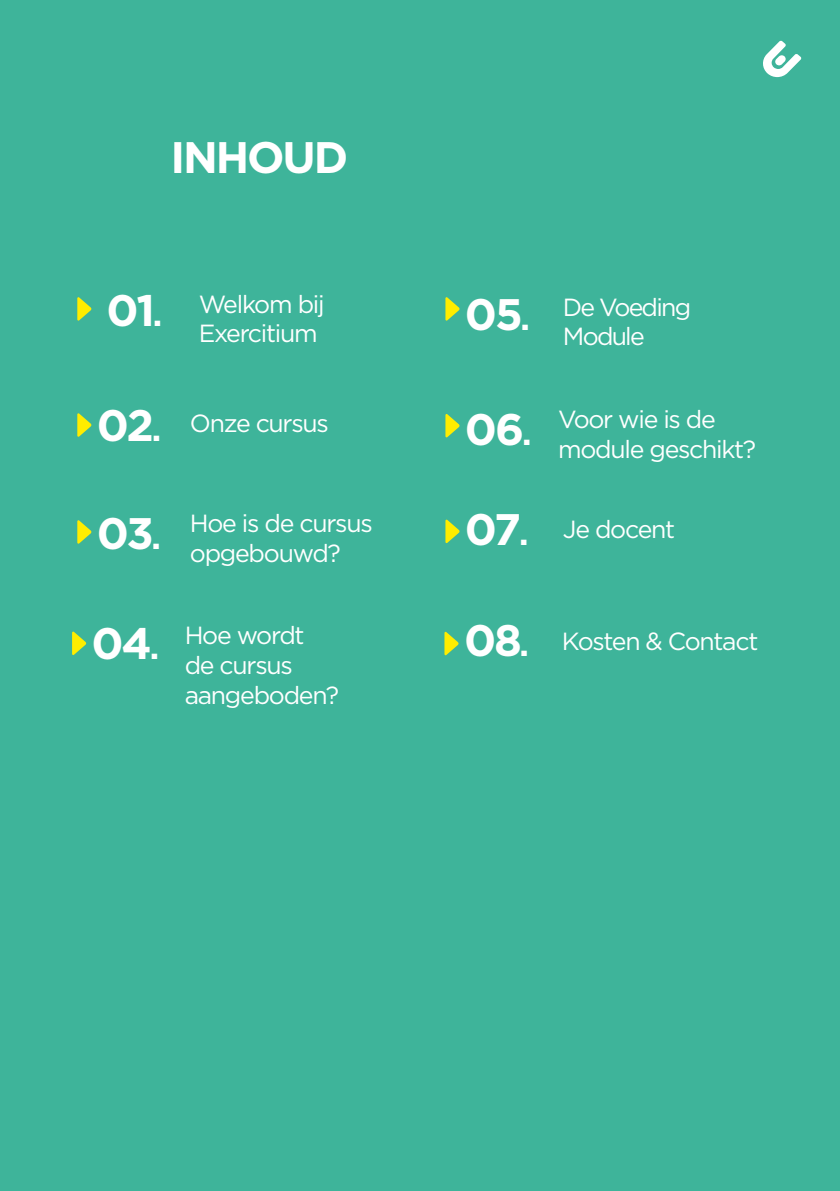
<style>
.page{position:relative;width:840px;height:1191px;background:#fff}
.page>*{position:absolute;margin:0;border:0;box-sizing:border-box;transform-origin:0 0}
.t1{font:700 44px "Gotham";letter-spacing:-.05em;color:#fff}
.t2{font:24.8px/29.8px "Gotham";letter-spacing:-.05em;color:#fff}
.t3{font:24.8px/29.8px "Gotham";letter-spacing:-.07em;color:#fff}
.s1{font-size:33px}
.s2{font-weight:700;font-size:44px}
.s3{font-weight:700;font-size:33px}
</style>
<div class="page">
<div style="left:0;top:0;width:839px;height:1191px;background:#3eb49a"></div>
<svg style="left:763px;top:41px;width:38px;height:36px"></svg>
<svg style="left:445px;top:297px;width:14px;height:24px"></svg>
<svg style="left:445px;top:519px;width:14px;height:24px"></svg>
<svg style="left:444px;top:631px;width:14px;height:24px"></svg>
<svg style="left:77px;top:297px;width:15px;height:24px"></svg>
<svg style="left:77px;top:413px;width:15px;height:24px"></svg>
<svg style="left:445px;top:414px;width:14px;height:23px"></svg>
<svg style="left:77px;top:520px;width:15px;height:24px"></svg>
<svg style="left:72px;top:631px;width:14px;height:24px"></svg>
<h1 class="t1" style="left:170px;top:128px;width:179px">INHOUD</h1>
<h1 class="t1" style="left:107px;top:281px;width:57px">01<span class="s1">.</span></h1>
<h1 class="t1" style="left:97px;top:396px;width:66px">02<span class="s1">.</span></h1>
<p class="t2" style="left:198px;top:288px;width:127px">Welkom bij<br>Exercitium</p>
<h1 class="t1" style="left:464px;top:285px;width:67px">05<span class="s1">.</span></h1>
<p class="t3" style="left:562px;top:291px;width:130px">De Voeding<br>Module</p>
<p class="t2" style="left:190px;top:407px;width:140px">Onze cursus</p>
<h1 class="t1" style="left:464px;top:400px;width:68px">06<span class="s1">.</span></h1>
<p class="t2" style="left:557px;top:404px;width:200px">Voor wie is de module geschikt?</p>
<h1 class="t1" style="left:97px;top:504px;width:66px">03<span class="s1">.</span></h1>
<p class="t2" style="left:190px;top:508px;width:184px">Hoe is de cursus opgebouwd?</p>
<h1 class="t1" style="left:92px;top:614px;width:69px">04<span class="s1">.</span></h1>
<p class="t2" style="left:184px;top:620px;width:156px">Hoe wordt de cursus aangeboden?</p>
<h1 class="t1" style="left:464px;top:500px;width:65px">07<span class="s1">.</span></h1>
<p class="t2" style="left:562px;top:514px;width:114px">Je docent</p>
<p class="t2" style="left:463px;top:626px;width:296px"><span class="s2">08</span><span class="s3">.</span> Kosten &amp; Contact</p>
</div>
